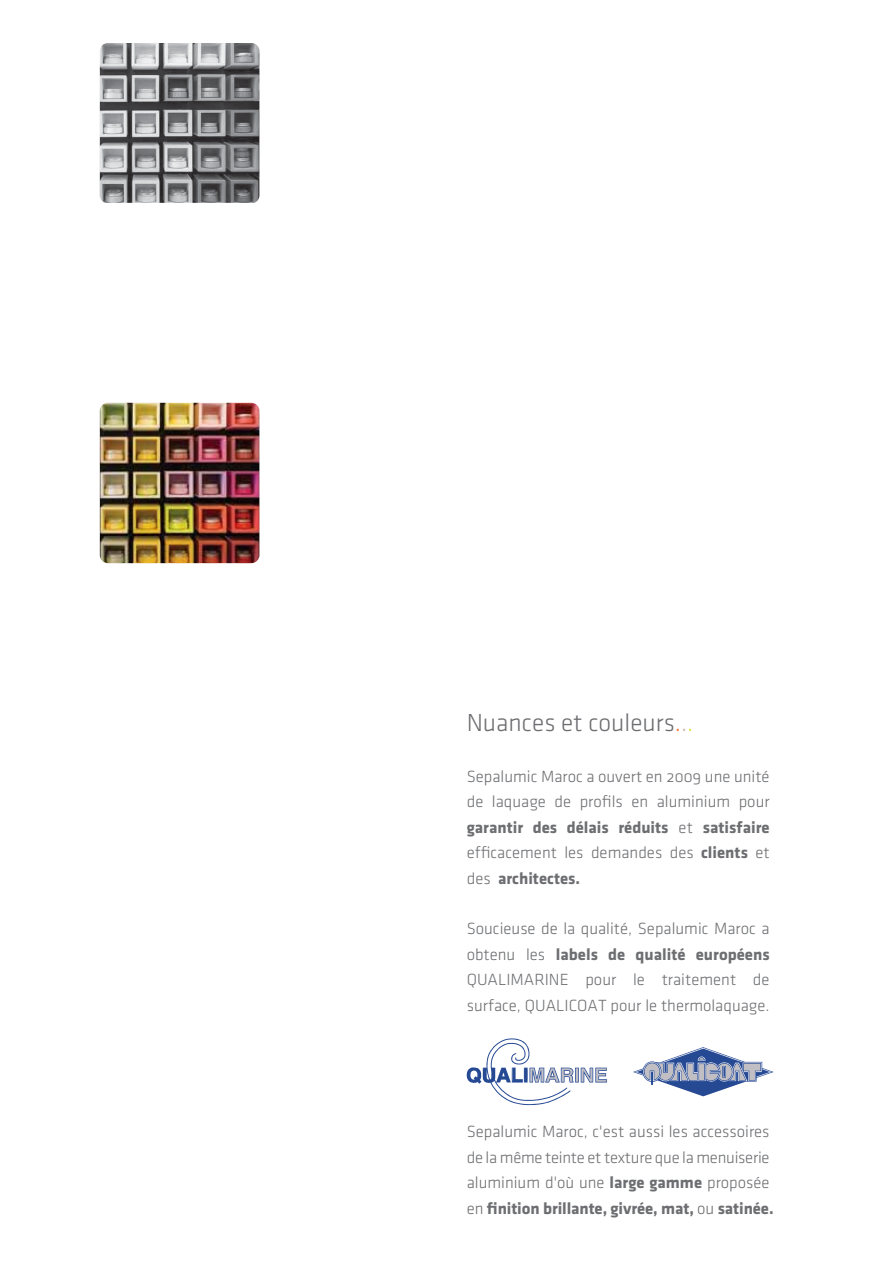
<style>
.page{position:relative;width:893px;height:1263px;background:#fff}
.page>*{position:absolute;margin:0;border:0;box-sizing:border-box;transform-origin:0 0}
.t1{font:25.5px "Klavika Light OSTF";color:#6d6e71}
.t2{font:16.8px/25.3px "Klavika Light OSTF";color:#6d6e71}
.t3{font:700 16.8px "Klavika";color:#6d6e71}
.s1{color:#f26522}
.s2{color:#c2b59b}
.s3{color:#d7df23}
.s4{font-family:"Klavika Light OSTF";font-weight:400}
.s5{font-family:"Klavika";font-weight:700}
</style>
<div class="page">
<img style="left:100px;top:43px;width:159px;height:160px">
<img style="left:100px;top:403px;width:159px;height:160px">
<svg style="left:633px;top:1047px;width:141px;height:49px"></svg>
<svg style="left:467px;top:1038px;width:140px;height:67px"></svg>
<h1 class="t1" style="left:467px;top:709px;width:228px">Nuances et couleurs<span class="s1">.</span><span class="s2">.</span><span class="s3">.</span></h1>
<p class="t2" style="left:467px;top:764px;width:304px">Sepalumic Maroc a ouvert en 2009 une unité de laquage de profils en aluminium pour</p>
<p class="t3" style="left:467px;top:818px;width:304px">garantir des délais réduits <span class="s4">et</span> satisfaire</p>
<p class="t2" style="left:467px;top:840px;width:304px">efficacement les demandes des <span class="s5">clients</span> et</p>
<p class="t3" style="left:467px;top:869px;width:115px"><span class="s4">des</span> architectes.</p>
<p class="t2" style="left:467px;top:916px;width:304px">Soucieuse de la qualité, Sepalumic Maroc a</p>
<p class="t3" style="left:467px;top:945px;width:304px"><span class="s4">obtenu les</span> labels de qualité européens</p>
<p class="t2" style="left:467px;top:967px;width:304px">QUALIMARINE pour le traitement de surface, QUALICOAT pour le thermolaquage.</p>
<p class="t2" style="left:467px;top:1119px;width:304px;text-align:justify">Sepalumic Maroc, c'est aussi les accessoires de la même teinte et texture que la menuiserie aluminium d'où une <span class="s5">large gamme</span> proposée</p>
<p class="t3" style="left:467px;top:1199px;width:308px"><span class="s4">en</span> finition brillante, givrée, mat, <span class="s4">ou</span> satinée.</p>
</div>
